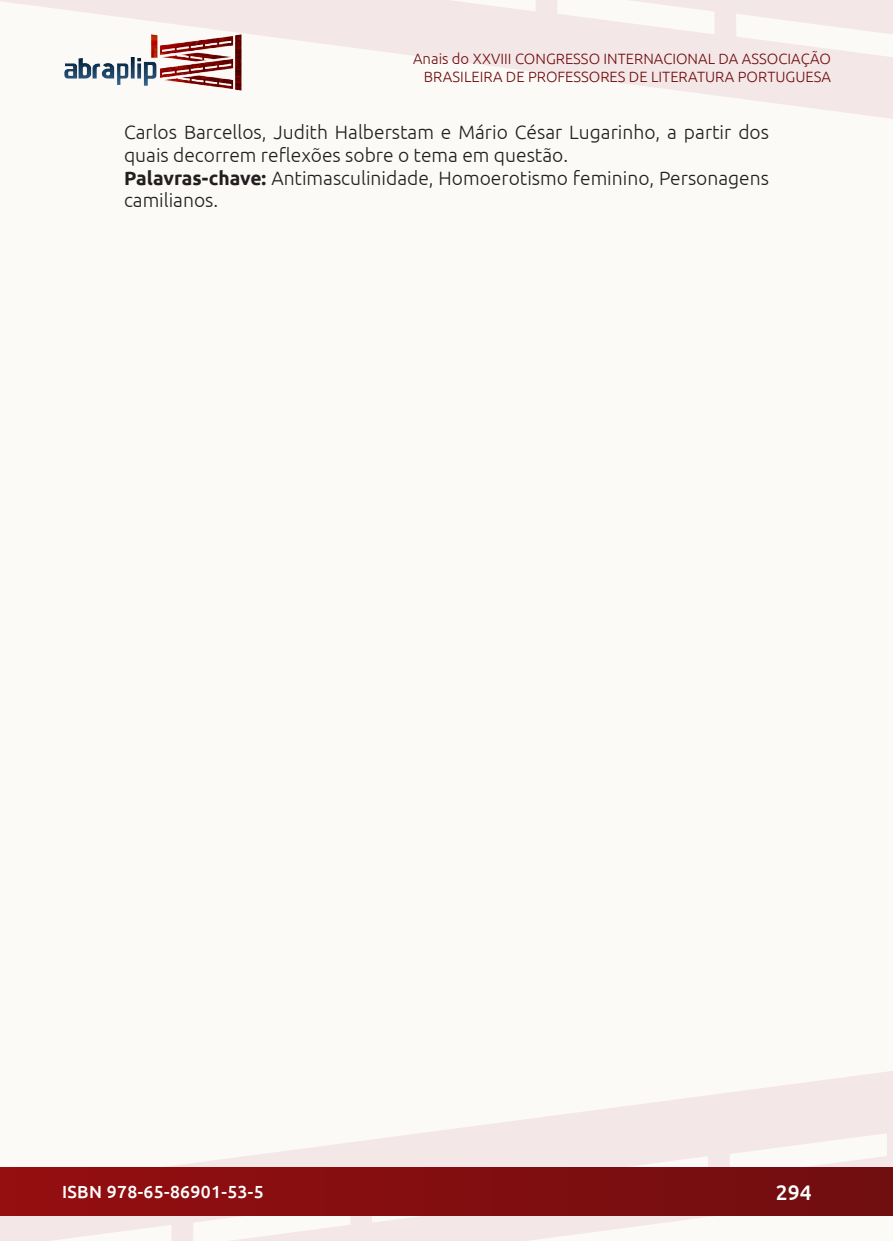
<style>
.page{position:relative;width:893px;height:1241px;background:#fff}
.page>*{position:absolute;margin:0;border:0;box-sizing:border-box;transform-origin:0 0}
.t1{font:500 21px "Ubuntu";color:#fff}
._3_CORPO_RESUMO{font:300 19.25px/22.8px "Ubuntu";color:#231f20}
.t2{font:500 17.5px "Ubuntu";letter-spacing:.02em;color:#fff}
.t3{font:300 14.88px/17.8px "Ubuntu";color:#700e10;text-align:right}
.s1{font-weight:700}
</style>
<div class="page">
<div style="left:0;top:0;width:893px;height:1240px;background:#fcfaf7"></div>
<svg style="left:0;top:1071px;width:893px;height:169px"></svg>
<svg style="left:0;top:0;width:893px;height:119px"></svg>
<div style="left:1px;top:1167px;width:891px;height:47px;background:linear-gradient(to right,#950e10,#700e10)"></div>
<img style="left:62px;top:31px;width:182px;height:62px">
<p class="t3" style="left:413px;top:49px;width:419px">Anais do XXVIII CONGRESSO INTERNACIONAL DA ASSOCIAÇÃO<br>BRASILEIRA DE PROFESSORES DE LITERATURA PORTUGUESA</p>
<p class="_3_CORPO_RESUMO" style="left:124px;top:120px;width:646px">Carlos Barcellos, Judith Halberstam e Mário César Lugarinho, a partir dos quais decorrem reflexões sobre o tema em questão.</p>
<p class="_3_CORPO_RESUMO" style="left:124px;top:166px;width:646px"><span class="s1">Palavras-chave:</span> Antimasculinidade, Homoerotismo feminino, Personagens camilianos.</p>
<p class="t2" style="left:62px;top:1180px;width:203px">ISBN 978-65-86901-53-5</p>
<p class="t1" style="left:776px;top:1178px;width:37px">294</p>
</div>
